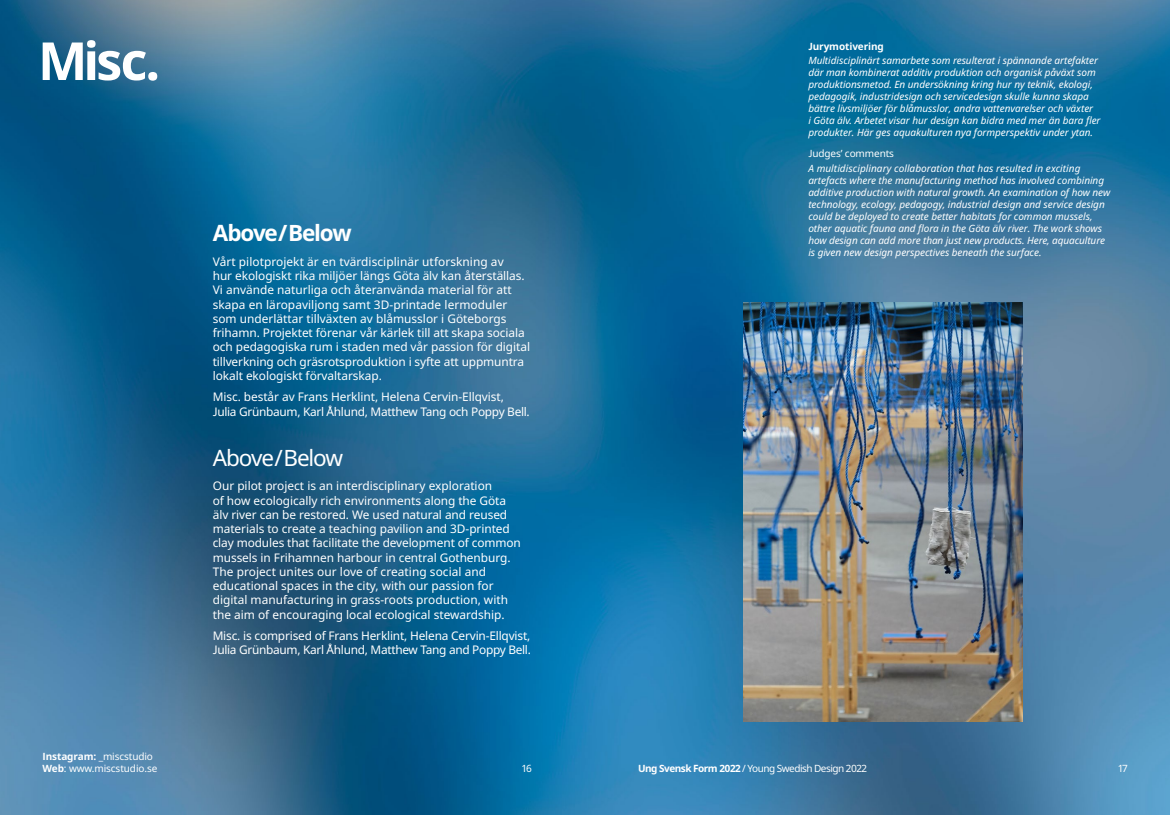
<style>
.page{position:relative;width:1170px;height:815px;background:#fff}
.page>*{position:absolute;margin:0;border:0;box-sizing:border-box;transform-origin:0 0}
.t1{font:700 52.5px "Noto IKEA Latin";color:#fff}
.t2{font:700 22.5px "Noto IKEA Latin";letter-spacing:-.055em;color:#fff}
.t3{font:22.5px "Noto IKEA Latin";letter-spacing:-.055em;color:#fff}
.t4{font:11.88px/14.2px "Noto IKEA Latin";letter-spacing:-.005em;color:#fff}
.t5{font:11.88px/14.2px "Noto IKEA Latin";letter-spacing:-.025em;color:#fff}
.t6{font:italic 10px/12px "Noto IKEA Latin";letter-spacing:-.005em;color:#fff}
.t7{font:10px/12px "Noto IKEA Latin";letter-spacing:-.01em;color:#fff}
.t8{font:10px "Noto IKEA Latin";letter-spacing:-.05em;color:#fff}
.t9{font:700 10px "Noto IKEA Latin";letter-spacing:-.01em;color:#fff}
.s1{font-weight:700}
</style>
<div class="page">
<img style="left:0;top:0;width:1169px;height:815px">
<img style="left:743px;top:302px;width:279px;height:419px">
<h1 class="t1" style="left:38px;top:24px;width:124px">Misc.</h1>
<p class="t7" style="left:43px;top:750px;width:116px"><span class="s1">Instagram:</span> _miscstudio<br><span class="s1">Web</span>: www.miscstudio.se</p>
<h2 class="t2" style="left:213px;top:217px;width:140px">Above/Below</h2>
<p class="t4" style="left:213px;top:254px;width:319px">Vårt pilotprojekt är en tvärdisciplinär utforskning av<br>hur ekologiskt rika miljöer längs Göta älv kan återställas.<br>Vi använde naturliga och återanvända material för att skapa en läropaviljong samt 3D-printade lermoduler som underlättar tillväxten av blåmusslor i Göteborgs frihamn. Projektet förenar vår kärlek till att skapa sociala och pedagogiska rum i staden med vår passion för digital tillverkning och gräsrotsproduktion i syfte att uppmuntra lokalt ekologiskt förvaltarskap.</p>
<p class="t5" style="left:213px;top:389px;width:318px">Misc. består av Frans Herklint, Helena Cervin-Ellqvist,<br>Julia Grünbaum, Karl Åhlund, Matthew Tang och Poppy Bell.</p>
<h2 class="t3" style="left:213px;top:442px;width:132px">Above/Below</h2>
<p class="t4" style="left:213px;top:479px;width:310px">Our pilot project is an interdisciplinary exploration<br>of how ecologically rich environments along the Göta älv river can be restored. We used natural and reused materials to create a teaching pavilion and 3D-printed clay modules that facilitate the development of common mussels in Frihamnen harbour in central Gothenburg.<br>The project unites our love of creating social and educational spaces in the city, with our passion for digital manufacturing in grass-roots production, with the aim of encouraging local ecological stewardship.</p>
<p class="t4" style="left:213px;top:628px;width:319px">Misc. is comprised of Frans Herklint, Helena Cervin-Ellqvist,<br>Julia Grünbaum, Karl Åhlund, Matthew Tang and Poppy Bell.</p>
<p class="t9" style="left:808px;top:39px;width:77px">Jurymotivering</p>
<p class="t6" style="left:808px;top:54px;width:294px">Multidisciplinärt samarbete som resulterat i spännande artefakter där man kombinerat additiv produktion och organisk påväxt som produktionsmetod. En undersökning kring hur ny teknik, ekologi, pedagogik, industridesign och servicedesign skulle kunna skapa bättre livsmiljöer för blåmusslor, andra vattenvarelser och växter<br>i Göta älv. Arbetet visar hur design kan bidra med mer än bara fler produkter. Här ges aquakulturen nya formperspektiv under ytan.</p>
<p class="t7" style="left:808px;top:147px;width:87px">Judges’ comments</p>
<p class="t6" style="left:808px;top:162px;width:303px">A multidisciplinary collaboration that has resulted in exciting artefacts where the manufacturing method has involved combining additive production with natural growth. An examination of how new technology, ecology, pedagogy, industrial design and service design could be deployed to create better habitats for common mussels, other aquatic fauna and flora in the Göta älv river. The work shows how design can add more than just new products. Here, aquaculture is given new design perspectives beneath the surface.</p>
<p class="t7" style="left:522px;top:762px;width:11px">16</p>
<p class="t8" style="left:638px;top:762px;width:230px"><span class="s1">Ung Svensk Form 2022</span> / Young Swedish Design 2022</p>
<p class="t7" style="left:1118px;top:762px;width:11px">17</p>
</div>
